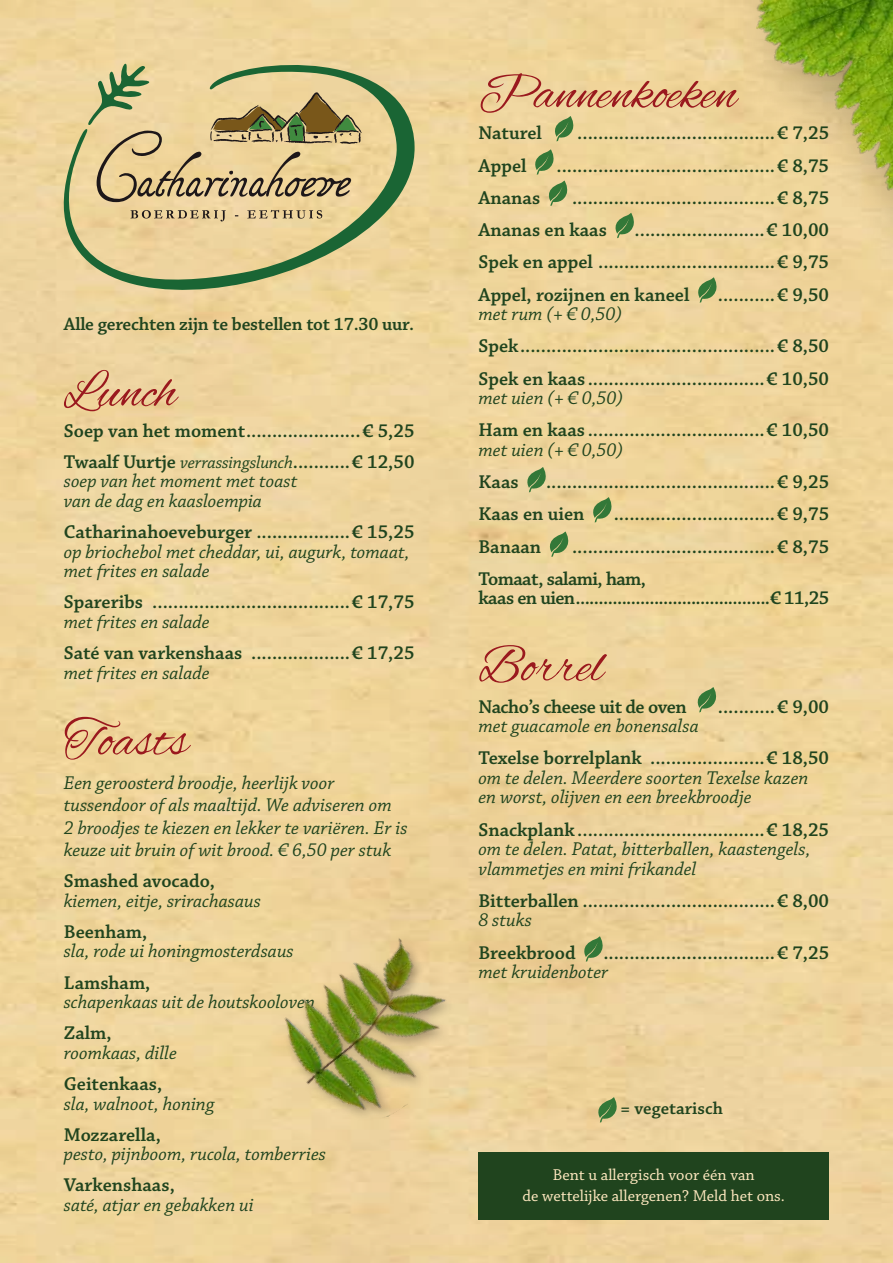
<style>
.page{position:relative;width:893px;height:1263px;background:#fff}
.page>*{position:absolute;margin:0;border:0;box-sizing:border-box;transform-origin:0 0}
.t1{font:52.5px "Alex Brush";color:#9a191e}
.t2{font:600 19.5px/32.2px "Chaparral Pro";color:#20441e}
.t3{font:italic 19.5px/19.5px "Chaparral Pro";color:#20441e}
.t4{font:600 19.5px/32.2px "Chaparral Pro";letter-spacing:-.03em;color:#20441e}
.t5{font:600 19.5px "Chaparral Pro";letter-spacing:-.025em;color:#20441e}
.t6{font:600 18.75px "Chaparral Pro";letter-spacing:-.01em;color:#20441e}
.t7{font:600 18px "Chaparral Pro";color:#20441e}
.t8{font:16.5px/21px "Chaparral Pro";color:#ffe9c0;text-align:center}
.s1{font-weight:400;font-style:italic;font-size:18px}
</style>
<div class="page">
<img style="left:0;top:0;width:893px;height:1263px">
<svg style="left:549px;top:116px;width:25px;height:25px"></svg>
<svg style="left:530px;top:149px;width:38px;height:57px;background:#c0bc81"></svg>
<svg style="left:610px;top:213px;width:25px;height:25px"></svg>
<svg style="left:692px;top:277px;width:12px;height:26px"></svg>
<svg style="left:522px;top:467px;width:24px;height:25px"></svg>
<svg style="left:587px;top:497px;width:25px;height:26px"></svg>
<svg style="left:544px;top:531px;width:25px;height:26px"></svg>
<svg style="left:692px;top:687px;width:25px;height:25px"></svg>
<svg style="left:579px;top:936px;width:24px;height:26px"></svg>
<div style="left:704px;top:0;width:189px;height:319px;background:#eed49a"></div>
<img style="left:745px;top:0;width:148px;height:303px">
<img style="left:259px;top:918px;width:228px;height:207px">
<svg style="left:64px;top:64px;width:351px;height:226px;background:#cbc18a"></svg>
<svg style="left:87px;top:64px;width:275px;height:138px;background:#c7b683"></svg>
<svg style="left:131px;top:210px;width:95px;height:11px"></svg>
<svg style="left:247px;top:210px;width:75px;height:9px"></svg>
<div style="left:478px;top:1152px;width:351px;height:68px;background:#20441e"></div>
<svg style="left:593px;top:1097px;width:24px;height:26px"></svg>
<p class="t6" style="left:64px;top:313px;width:352px">Alle gerechten zijn te bestellen tot 17.30 uur.</p>
<h1 class="t1" style="left:64px;top:362px;width:114px">Lunch</h1>
<p class="t2" style="left:64px;top:416px;width:352px;line-height:31.2px">Soep van het moment......................€ 5,25<br>Twaalf Uurtje <span class="s1">verrassingslunch</span>...........€ 12,50</p>
<p class="t3" style="left:64px;top:472px;width:235px">soep van het moment met toast van de dag en kaasloempia</p>
<p class="t2" style="left:64px;top:516px;width:352px">Catharinahoeveburger ..................€ 15,25</p>
<p class="t3" style="left:64px;top:542px;width:347px">op briochebol met cheddar, ui, augurk, tomaat, met frites en salade</p>
<p class="t2" style="left:64px;top:587px;width:352px">Spareribs ......................................€ 17,75</p>
<p class="t3" style="left:64px;top:613px;width:148px">met frites en salade</p>
<p class="t2" style="left:64px;top:637px;width:352px">Saté van varkenshaas ...................€ 17,25</p>
<p class="t3" style="left:64px;top:663px;width:148px">met frites en salade</p>
<h1 class="t1" style="left:64px;top:711px;width:126px">Toasts</h1>
<p class="t3" style="left:64px;top:772px;width:345px;line-height:22.5px">Een geroosterd broodje, heerlijk voor tussendoor of als maaltijd. We adviseren om<br>2 broodjes te kiezen en lekker te variëren. Er is keuze uit bruin of wit brood. € 6,50 per stuk</p>
<p class="t2" style="left:64px;top:865px;width:153px">Smashed avocado,</p>
<p class="t3" style="left:64px;top:892px;width:199px">kiemen, eitje, srirachasaus</p>
<p class="t2" style="left:64px;top:916px;width:85px">Beenham,</p>
<p class="t3" style="left:64px;top:942px;width:231px">sla, rode ui honingmosterdsaus</p>
<p class="t2" style="left:64px;top:967px;width:88px">Lamsham,</p>
<p class="t3" style="left:64px;top:993px;width:253px">schapenkaas uit de houtskooloven</p>
<p class="t2" style="left:64px;top:1018px;width:49px">Zalm,</p>
<p class="t3" style="left:64px;top:1044px;width:115px">roomkaas, dille</p>
<p class="t2" style="left:64px;top:1068px;width:100px">Geitenkaas,</p>
<p class="t3" style="left:64px;top:1094px;width:152px">sla, walnoot, honing</p>
<p class="t2" style="left:64px;top:1119px;width:99px">Mozzarella,</p>
<p class="t3" style="left:64px;top:1145px;width:264px">pesto, pijnboom, rucola, tomberries</p>
<p class="t2" style="left:64px;top:1170px;width:113px">Varkenshaas,</p>
<p class="t3" style="left:64px;top:1196px;width:191px">saté, atjar en gebakken ui</p>
<h1 class="t1" style="left:478px;top:64px;width:260px">Pannenkoeken</h1>
<p class="t2" style="left:478px;top:118px;width:65px">Naturel</p>
<p class="t2" style="left:577px;top:118px;width:253px">......................................€ 7,25</p>
<p class="t2" style="left:478px;top:150px;width:50px">Appel</p>
<p class="t2" style="left:556px;top:150px;width:274px">..........................................€ 8,75</p>
<p class="t2" style="left:478px;top:182px;width:63px">Ananas</p>
<p class="t2" style="left:478px;top:182px;width:352px;text-indent:94px">.......................................€ 8,75<br>Ananas en kaas</p>
<p class="t2" style="left:478px;top:214px;width:352px;text-align:justify;text-indent:156px">.........................€ 10,00<br>Spek en appel ..................................€ 9,75<br>Appel, rozijnen en kaneel</p>
<p class="t2" style="left:718px;top:279px;width:113px">...........€ 9,50</p>
<p class="t3" style="left:478px;top:305px;width:145px">met rum (+ € 0,50)</p>
<p class="t2" style="left:478px;top:331px;width:352px">Spek.................................................€ 8,50<br>Spek en kaas ..................................€ 10,50</p>
<p class="t3" style="left:478px;top:389px;width:146px">met uien (+ € 0,50)</p>
<p class="t2" style="left:478px;top:415px;width:352px">Ham en kaas ..................................€ 10,50</p>
<p class="t3" style="left:478px;top:441px;width:146px">met uien (+ € 0,50)</p>
<p class="t2" style="left:478px;top:466px;width:42px">Kaas</p>
<p class="t2" style="left:478px;top:466px;width:352px;text-indent:68px">............................................€ 9,25<br>Kaas en uien</p>
<p class="t2" style="left:614px;top:499px;width:217px">...............................€ 9,75</p>
<p class="t4" style="left:478px;top:531px;width:352px;text-indent:94px">.......................................€ 8,75<br>Tomaat, salami, ham,</p>
<p class="t4" style="left:478px;top:583px;width:352px">kaas en uien..........................................€ 11,25</p>
<h1 class="t1" style="left:478px;top:637px;width:127px">Borrel</h1>
<p class="t5" style="left:478px;top:695px;width:210px">Nacho’s cheese uit de oven</p>
<p class="t2" style="left:718px;top:691px;width:113px">...........€ 9,00</p>
<p class="t3" style="left:478px;top:717px;width:222px">met guacamole en bonensalsa</p>
<p class="t2" style="left:478px;top:743px;width:352px">Texelse borrelplank ......................€ 18,50</p>
<p class="t3" style="left:478px;top:769px;width:332px">om te delen. Meerdere soorten Texelse kazen en worst, olijven en een breekbroodje</p>
<p class="t2" style="left:478px;top:814px;width:352px">Snackplank....................................€ 18,25</p>
<p class="t3" style="left:478px;top:840px;width:334px">om te delen. Patat, bitterballen, kaastengels, vlammetjes en mini frikandel</p>
<p class="t2" style="left:478px;top:885px;width:352px">Bitterballen .....................................€ 8,00</p>
<p class="t3" style="left:478px;top:911px;width:55px">8 stuks</p>
<p class="t2" style="left:478px;top:937px;width:99px">Breekbrood</p>
<p class="t2" style="left:603px;top:937px;width:227px">.................................€ 7,25</p>
<p class="t3" style="left:478px;top:963px;width:131px">met kruidenboter</p>
<p class="t2" style="left:478px;top:531px;width:64px">Banaan</p>
<p class="t7" style="left:621px;top:1098px;width:104px">= vegetarisch</p>
<p class="t8" style="left:523px;top:1164px;width:264px">Bent u allergisch voor één van<br>de wettelijke allergenen? Meld het ons.</p>
</div>
